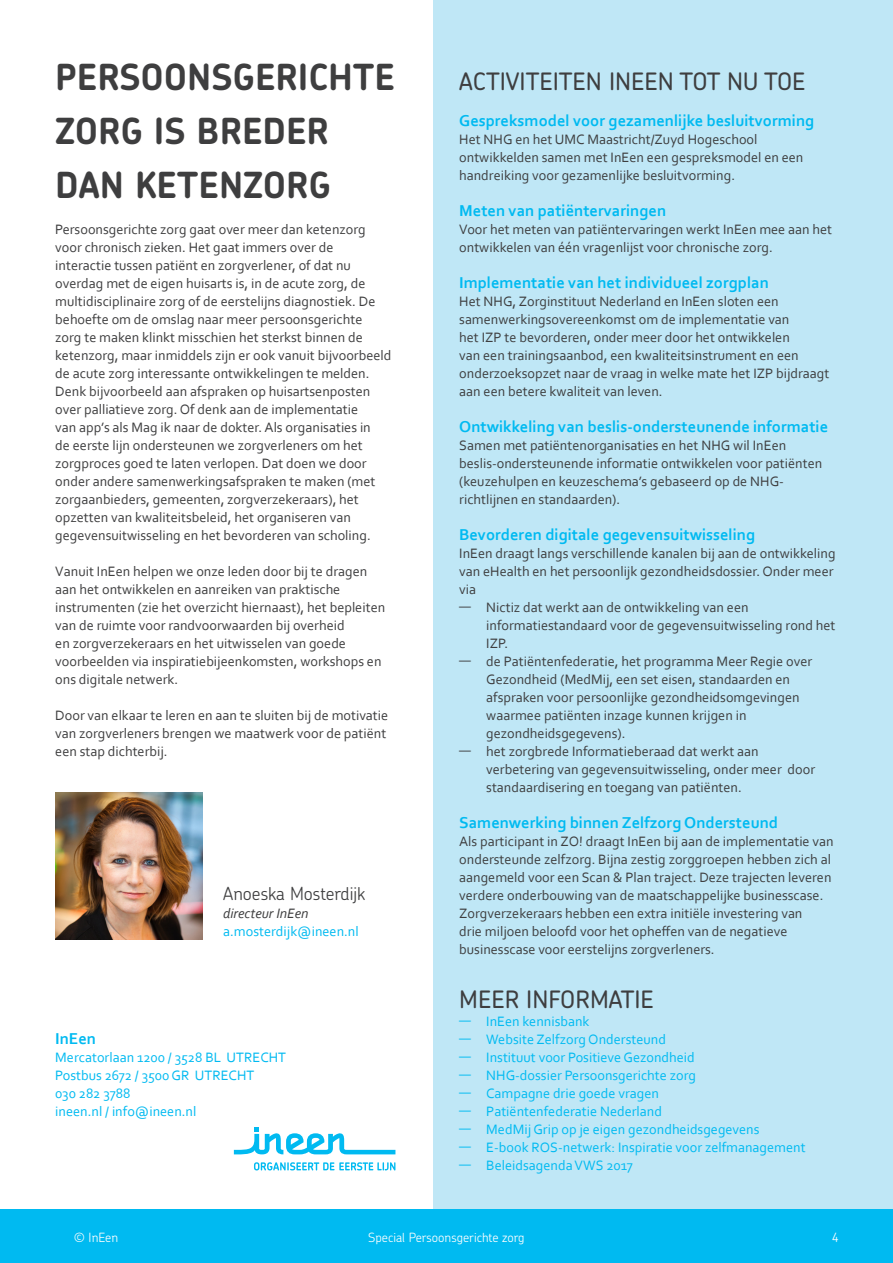
<style>
.page{position:relative;width:893px;height:1263px;background:#fff}
.page>*{position:absolute;margin:0;border:0;box-sizing:border-box;transform-origin:0 0}
.t1{font:700 36px/54px "Chevin Std";color:#3e3e3f}
.t2{font:500 24px "Chevin Std";color:#3e3e3f}
.t3{font:300 18px "Chevin Std";color:#3e3e3f}
.t4{font:700 16.5px "Corbel";color:#00baf1}
.t5{font:14.25px/18px "Corbel";color:#3e3e3f}
.t6{font:14.25px "Corbel";color:#00baf1}
.t7{font:italic 14.25px "Corbel";color:#3e3e3f}
.t8{font:300 12.75px "Chevin Std";color:#fff}
</style>
<div class="page">
<div style="left:0;top:1209px;width:893px;height:54px;background:#00baf1"></div>
<img style="left:55px;top:792px;width:147px;height:147px">
<div style="left:434px;top:0;width:459px;height:1209px;background:#bfe7f6"></div>
<svg style="left:234px;top:1127px;width:161px;height:27px"></svg>
<svg style="left:254px;top:1162px;width:141px;height:8px"></svg>
<p class="t1" style="left:55px;top:50px;width:341px">PERSOONSGERICHTE<br>ZORG IS BREDER<br>DAN KETENZORG</p>
<p class="t5" style="left:55px;top:220px;width:338px">Persoonsgerichte zorg gaat over meer dan ketenzorg voor chronisch zieken. Het gaat immers over de interactie tussen patiënt en zorgverlener, of dat nu overdag met de eigen huisarts is, in de acute zorg, de multidisciplinaire zorg of de eerstelijns diagnostiek. De behoefte om de omslag naar meer persoonsgerichte zorg te maken klinkt misschien het sterkst binnen de ketenzorg, maar inmiddels zijn er ook vanuit bijvoorbeeld de acute zorg interessante ontwikkelingen te melden.<br>Denk bijvoorbeeld aan afspraken op huisartsenposten over palliatieve zorg. Of denk aan de implementatie<br>van app’s als Mag ik naar de dokter. Als organisaties in<br>de eerste lijn ondersteunen we zorgverleners om het zorgproces goed te laten verlopen. Dat doen we door onder andere samenwerkingsafspraken te maken (met zorgaanbieders, gemeenten, zorgverzekeraars), het opzetten van kwaliteitsbeleid, het organiseren van gegevensuitwisseling en het bevorderen van scholing.</p>
<p class="t5" style="left:55px;top:562px;width:331px">Vanuit InEen helpen we onze leden door bij te dragen aan het ontwikkelen en aanreiken van praktische instrumenten (zie het overzicht hiernaast), het bepleiten van de ruimte voor randvoorwaarden bij overheid<br>en zorgverzekeraars en het uitwisselen van goede voorbeelden via inspiratiebijeenkomsten, workshops en ons digitale netwerk.</p>
<p class="t5" style="left:55px;top:706px;width:334px">Door van elkaar te leren en aan te sluiten bij de motivatie van zorgverleners brengen we maatwerk voor de patiënt een stap dichterbij.</p>
<p class="t3" style="left:223px;top:881px;width:144px">Anoeska Mosterdijk</p>
<p class="t7" style="left:223px;top:904px;width:87px">directeur InEen</p>
<p class="t6" style="left:223px;top:922px;width:137px">a.mosterdijk@ineen.nl</p>
<p class="t4" style="left:55px;top:1028px;width:42px">InEen</p>
<p class="t6" style="left:55px;top:1048px;width:232px">Mercatorlaan 1200 / 3528 BL UTRECHT</p>
<p class="t6" style="left:55px;top:1066px;width:201px">Postbus 2672 / 3500 GR UTRECHT</p>
<p class="t6" style="left:55px;top:1084px;width:77px">030 282 3788</p>
<p class="t6" style="left:55px;top:1102px;width:143px">ineen.nl / info@ineen.nl</p>
<p class="t2" style="left:459px;top:65px;width:348px">ACTIVITEITEN INEEN TOT NU TOE</p>
<p class="t4" style="left:459px;top:110px;width:356px">Gespreksmodel voor gezamenlijke besluitvorming</p>
<p class="t5" style="left:459px;top:130px;width:346px">Het NHG en het UMC Maastricht/Zuyd Hogeschool ontwikkelden samen met InEen een gespreksmodel en een handreiking voor gezamenlijke besluitvorming.</p>
<p class="t4" style="left:459px;top:200px;width:208px">Meten van patiëntervaringen</p>
<p class="t5" style="left:459px;top:220px;width:374px">Voor het meten van patiëntervaringen werkt InEen mee aan het ontwikkelen van één vragenlijst voor chronische zorg.</p>
<p class="t4" style="left:459px;top:272px;width:311px">Implementatie van het individueel zorgplan</p>
<p class="t5" style="left:459px;top:292px;width:372px">Het NHG, Zorginstituut Nederland en InEen sloten een samenwerkingsovereenkomst om de implementatie van<br>het IZP te bevorderen, onder meer door het ontwikkelen<br>van een trainingsaanbod, een kwaliteitsinstrument en een onderzoeksopzet naar de vraag in welke mate het IZP bijdraagt aan een betere kwaliteit van leven.</p>
<p class="t4" style="left:459px;top:416px;width:370px">Ontwikkeling van beslis-ondersteunende informatie</p>
<p class="t5" style="left:459px;top:436px;width:365px">Samen met patiëntenorganisaties en het NHG wil InEen beslis-ondersteunende informatie ontwikkelen voor patiënten (keuzehulpen en keuzeschema’s gebaseerd op de NHG&shy;richtlijnen en standaarden).</p>
<p class="t4" style="left:459px;top:524px;width:297px">Bevorderen digitale gegevensuitwisseling</p>
<p class="t5" style="left:459px;top:544px;width:378px">InEen draagt langs verschillende kanalen bij aan de ontwikkeling van eHealth en het persoonlijk gezondheidsdossier. Onder meer via</p>
<p class="t5" style="left:486px;top:598px;width:351px">Nictiz dat werkt aan de ontwikkeling van een informatiestandaard voor de gegevensuitwisseling rond het<br>IZP.</p>
<p class="t5" style="left:486px;top:652px;width:327px">de Patiëntenfederatie, het programma Meer Regie over Gezondheid (MedMij, een set eisen, standaarden en afspraken voor persoonlijke gezondheidsomgevingen waarmee patiënten inzage kunnen krijgen in gezondheidsgegevens).</p>
<p class="t5" style="left:486px;top:742px;width:330px">het zorgbrede Informatieberaad dat werkt aan verbetering van gegevensuitwisseling, onder meer door standaardisering en toegang van patiënten.</p>
<p class="t4" style="left:459px;top:812px;width:320px">Samenwerking binnen Zelfzorg Ondersteund</p>
<p class="t5" style="left:459px;top:832px;width:376px">Als participant in ZO! draagt InEen bij aan de implementatie van ondersteunde zelfzorg. Bijna zestig zorggroepen hebben zich al aangemeld voor een Scan &amp; Plan traject. Deze trajecten leveren verdere onderbouwing van de maatschappelijke businesscase.<br>Zorgverzekeraars hebben een extra initiële investering van<br>drie miljoen beloofd voor het opheffen van de negatieve businesscase voor eerstelijns zorgverleners.</p>
<p class="t2" style="left:459px;top:983px;width:196px">MEER INFORMATIE</p>
<p class="t6" style="left:486px;top:1012px;width:105px">InEen kennisbank</p>
<p class="t6" style="left:486px;top:1030px;width:181px">Website Zelfzorg Ondersteund</p>
<p class="t6" style="left:486px;top:1048px;width:210px">Instituut voor Positieve Gezondheid</p>
<p class="t6" style="left:486px;top:1066px;width:211px">NHG-dossier Persoonsgerichte zorg</p>
<p class="t6" style="left:486px;top:1084px;width:174px">Campagne drie goede vragen</p>
<p class="t6" style="left:486px;top:1102px;width:177px">Patiëntenfederatie Nederland</p>
<p class="t6" style="left:486px;top:1120px;width:275px">MedMij Grip op je eigen gezondheidsgegevens</p>
<p class="t6" style="left:486px;top:1138px;width:321px">E-book ROS-netwerk: Inspiratie voor zelfmanagement</p>
<p class="t6" style="left:486px;top:1156px;width:148px">Beleidsagenda VWS 2017</p>
<p class="t8" style="left:74px;top:1229px;width:46px">© InEen</p>
<p class="t8" style="left:368px;top:1229px;width:158px">Special Persoonsgerichte zorg</p>
<p class="t8" style="left:832px;top:1229px;width:9px">4</p>
</div>
